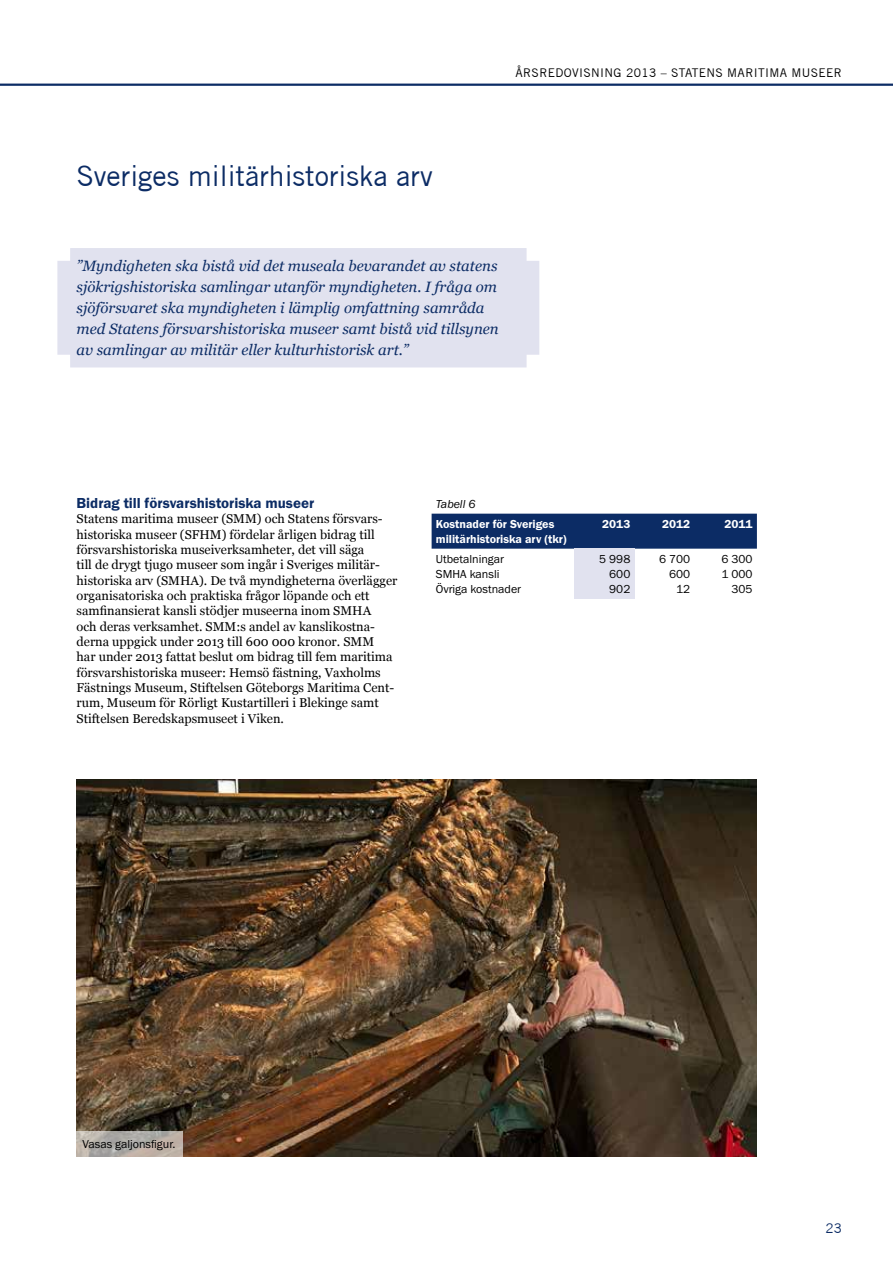
<style>
.page{position:relative;width:893px;height:1263px;background:#fff}
.page>*{position:absolute;margin:0;border:0;box-sizing:border-box;transform-origin:0 0}
.t1{font:28.5px "Trade Gothic";color:#0c2c65}
.t2{font:italic 15px/21px "Georgia";color:#0c2c65}
.t3{font:15px "Franklin Gothic URW Dem";color:#0c2c65}
.t4{font:13.5px "Trade Gothic";color:#0c2c65}
.t5{font:12.75px/15.3px "Georgia";color:#000}
.t6{font:12px/15px "Franklin Gothic URW Boo";color:#000;text-align:right}
.t7{font:12px/15px "Franklin Gothic URW Dem";color:#fff}
.t8{font:12px "Trade Gothic";letter-spacing:.03em;color:#000}
.t9{font:12px "Franklin Gothic URW Boo Ita";color:#000}
</style>
<div class="page">
<hr style="left:0;top:84px;width:893px;height:2px;background:#0c2c65">
<div style="left:57px;top:248px;width:482px;height:119px;background:#e1e2ef"></div>
<div style="left:432px;top:514px;width:325px;height:35px;background:#0c2c65"></div>
<div style="left:574px;top:549px;width:61px;height:50px;background:#e1e2ef"></div>
<img style="left:77px;top:779px;width:680px;height:378px">
<svg style="left:77px;top:1131px;width:106px;height:26px;background:#b5aea7"></svg>
<p class="t8" style="left:516px;top:65px;width:328px">ÅRSREDOVISNING 2013 – STATENS MARITIMA MUSEER</p>
<h1 class="t1" style="left:77px;top:159px;width:358px">Sveriges militärhistoriska arv</h1>
<p class="t2" style="left:77px;top:255px;width:424px">”Myndigheten ska bistå vid det museala bevarandet av statens sjökrigshistoriska samlingar utanför myndigheten. I fråga om sjöförsvaret ska myndigheten i lämplig omfattning samråda med Statens försvarshistoriska museer samt bistå vid tillsynen av samlingar av militär eller kulturhistorisk art.”</p>
<p class="t3" style="left:77px;top:494px;width:239px">Bidrag till försvarshistoriska museer</p>
<p class="t5" style="left:77px;top:511px;width:322px">Statens maritima museer (SMM) och Statens försvars&shy;historiska museer (SFHM) fördelar årligen bidrag till försvarshistoriska museiverksamheter, det vill säga<br>till de drygt tjugo museer som ingår i Sveriges militär&shy;historiska arv (SMHA). De två myndigheterna överlägger organisatoriska och praktiska frågor löpande och ett samfinansierat kansli stödjer museerna inom SMHA<br>och deras verksamhet. SMM:s andel av kanslikostna&shy;derna uppgick under 2013 till 600 000 kronor. SMM<br>har under 2013 fattat beslut om bidrag till fem maritima försvarshistoriska museer: Hemsö fästning, Vaxholms Fästnings Museum, Stiftelsen Göteborgs Maritima Cent&shy;rum, Museum för Rörligt Kustartilleri i Blekinge samt Stiftelsen Beredskapsmuseet i Viken.</p>
<p class="t9" style="left:436px;top:496px;width:41px">Tabell 6</p>
<p class="t7" style="left:436px;top:516px;width:132px">Kostnader för Sveriges militärhistoriska arv (tkr)</p>
<p class="t7" style="left:602px;top:516px;width:30px">2013</p>
<p class="t7" style="left:662px;top:516px;width:30px">2012</p>
<p class="t7" style="left:724px;top:516px;width:30px">2011</p>
<p class="t6" style="left:436px;top:551px;width:87px;text-align:left">Utbetalningar<br>SMHA kansli<br>Övriga kostnader</p>
<p class="t6" style="left:609px;top:551px;width:23px;text-align:justify;text-indent:-10px">5 998<br>600<br>902</p>
<p class="t6" style="left:659px;top:551px;width:33px">6 700<br>600<br>12</p>
<p class="t6" style="left:721px;top:551px;width:33px">6 300<br>1 000<br>305</p>
<p class="t6" style="left:82px;top:1136px;width:95px">Vasas galjonsfigur.</p>
<p class="t4" style="left:825px;top:1220px;width:18px">23</p>
</div>
